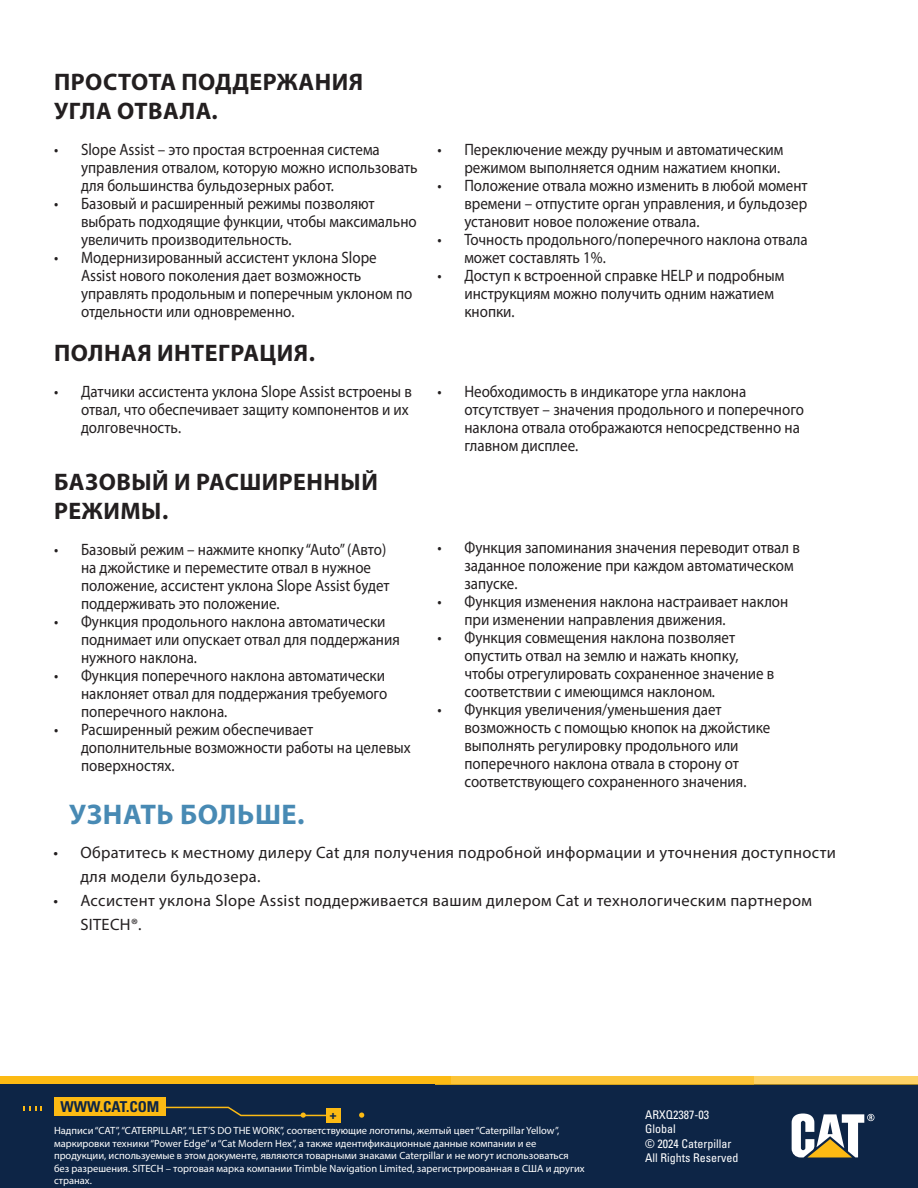
<style>
.page{position:relative;width:918px;height:1188px;background:#fff}
.page>*{position:absolute;margin:0;border:0;box-sizing:border-box;transform-origin:0 0}
.t1{font:700 28.5px "Myriad Pro";letter-spacing:.02em;color:#488ab4}
.t2{font:700 24px "Myriad Pro";letter-spacing:.02em;color:#231f20}
.t3{font:16.5px/18px "Myriad Pro";color:#231f20;scale:.91 1}
.t4{font:16.5px/24px "Myriad Pro";letter-spacing:.02em;color:#231f20}
.t5{font:700 condensed 15px "Univers LT Std";color:#0d2546}
.t6{font:700 12.6px "Univers 65";color:#0d2546}
.t7{font:condensed 12px "Univers LT Std";color:#fff}
.t8{font:10.5px/12.6px "Myriad Pro";color:#fff}
</style>
<div class="page">
<div style="left:0;top:1084px;width:918px;height:104px;background:#0d2546"></div>
<div style="left:326px;top:1108px;width:14px;height:14px;background:#fcba13"></div>
<svg style="left:359px;top:1113px;width:5px;height:5px"></svg>
<div style="left:54px;top:1098px;width:112px;height:18px;background:#fcba13"></div>
<svg style="left:24px;top:1106px;width:18px;height:4px"></svg>
<svg style="left:166px;top:1106px;width:160px;height:12px"></svg>
<div style="left:0;top:1076px;width:450px;height:8px;background:#fcba13"></div>
<div style="left:436px;top:1076px;width:318px;height:8px;background:#fcc437"></div>
<div style="left:754px;top:1076px;width:164px;height:8px;background:#fdd266"></div>
<svg style="left:792px;top:1114px;width:82px;height:43px"></svg>
<p class="t2" style="left:54px;top:67px;width:310px">ПРОСТОТА ПОДДЕРЖАНИЯ</p>
<p class="t2" style="left:54px;top:95px;width:165px">УГЛА ОТВАЛА.</p>
<p class="t3" style="left:81px;top:140px;width:372px;text-indent:-27px">• Slope Assist – это простая встроенная система управления отвалом, которую можно использовать для большинства бульдозерных работ.</p>
<p class="t3" style="left:81px;top:194px;width:371px;text-indent:-27px">• Базовый и расширенный режимы позволяют выбрать подходящие функции, чтобы максимально увеличить производительность.</p>
<p class="t3" style="left:81px;top:248px;width:366px;text-indent:-27px">• Модернизированный ассистент уклона Slope Assist нового поколения дает возможность управлять продольным и поперечным уклоном по отдельности или одновременно.</p>
<p class="t3" style="left:437px;top:140px;width:382px;text-align:right">• Переключение между ручным и автоматическим режимом выполняется одним нажатием кнопки.</p>
<p class="t3" style="left:464px;top:176px;width:379px;text-align:justify;text-indent:-27px">• Положение отвала можно изменить в любой момент времени – отпустите орган управления, и бульдозер установит новое положение отвала.</p>
<p class="t3" style="left:464px;top:230px;width:379px;text-indent:-27px">• Точность продольного/поперечного наклона отвала может составлять 1%.</p>
<p class="t3" style="left:464px;top:266px;width:353px;text-indent:-27px">• Доступ к встроенной справке HELP и подробным инструкциям можно получить одним нажатием кнопки.</p>
<p class="t2" style="left:54px;top:337px;width:262px">ПОЛНАЯ ИНТЕГРАЦИЯ.</p>
<p class="t3" style="left:81px;top:382px;width:365px;text-indent:-27px">• Датчики ассистента уклона Slope Assist встроены в отвал, что обеспечивает защиту компонентов и их долговечность.</p>
<p class="t3" style="left:464px;top:382px;width:375px;text-indent:-27px">• Необходимость в индикаторе угла наклона отсутствует – значения продольного и поперечного наклона отвала отображаются непосредственно на главном дисплее.</p>
<p class="t2" style="left:54px;top:466px;width:325px">БАЗОВЫЙ И РАСШИРЕННЫЙ</p>
<p class="t2" style="left:54px;top:495px;width:116px">РЕЖИМЫ.</p>
<p class="t3" style="left:81px;top:540px;width:341px;text-indent:-27px">• Базовый режим – нажмите кнопку “Auto” (Авто) на джойстике и переместите отвал в нужное положение, ассистент уклона Slope Assist будет поддерживать это положение.</p>
<p class="t3" style="left:81px;top:612px;width:352px;text-indent:-27px">• Функция продольного наклона автоматически поднимает или опускает отвал для поддержания нужного наклона.</p>
<p class="t3" style="left:81px;top:666px;width:338px;text-indent:-27px">• Функция поперечного наклона автоматически наклоняет отвал для поддержания требуемого поперечного наклона.</p>
<p class="t3" style="left:81px;top:720px;width:364px;text-indent:-27px">• Расширенный режим обеспечивает дополнительные возможности работы на целевых поверхностях.</p>
<p class="t3" style="left:464px;top:538px;width:370px;text-indent:-27px">• Функция запоминания значения переводит отвал в заданное положение при каждом автоматическом запуске.</p>
<p class="t3" style="left:464px;top:592px;width:358px;text-indent:-27px">• Функция изменения наклона настраивает наклон при изменении направления движения.</p>
<p class="t3" style="left:464px;top:628px;width:342px;text-indent:-27px">• Функция совмещения наклона позволяет опустить отвал на землю и нажать кнопку, чтобы отрегулировать сохраненное значение в соответствии с имеющимся наклоном.</p>
<p class="t3" style="left:464px;top:700px;width:338px;text-indent:-27px">• Функция увеличения/уменьшения дает возможность с помощью кнопок на джойстике выполнять регулировку продольного или поперечного наклона отвала в сторону от соответствующего сохраненного значения.</p>
<p class="t1" style="left:69px;top:796px;width:237px">УЗНАТЬ БОЛЬШЕ.</p>
<p class="t4" style="left:80px;top:840px;width:757px;text-indent:-27px">• Обратитесь к местному дилеру Cat для получения подробной информации и уточнения доступности для модели бульдозера.</p>
<p class="t4" style="left:80px;top:888px;width:733px;text-indent:-27px">• Ассистент уклона Slope Assist поддерживается вашим дилером Cat и технологическим партнером<br>SITECH®.</p>
<p class="t5" style="left:60px;top:1098px;width:101px">WWW.CAT.COM</p>
<p class="t6" style="left:330px;top:1106px;width:9px">+</p>
<p class="t8" style="left:54px;top:1124px;width:532px">Надписи “CAT”, “CATERPILLAR”, “LET’S DO THE WORK”, соответствующие логотипы, желтый цвет “Caterpillar Yellow”, маркировки техники “Power Edge” и “Cat Modern Hex”, а также идентификационные данные компании и ее продукции, используемые в этом документе, являются товарными знаками Caterpillar и не могут использоваться без разрешения. SITECH – торговая марка компании Trimble Navigation Limited, зарегистрированная в США и других странах.</p>
<p class="t7" style="left:645px;top:1107px;width:65px">ARXQ2387-03</p>
<p class="t7" style="left:645px;top:1121px;width:32px">Global</p>
<p class="t7" style="left:645px;top:1136px;width:88px">© 2024 Caterpillar</p>
<p class="t7" style="left:645px;top:1150px;width:95px">All Rights Reserved</p>
</div>
